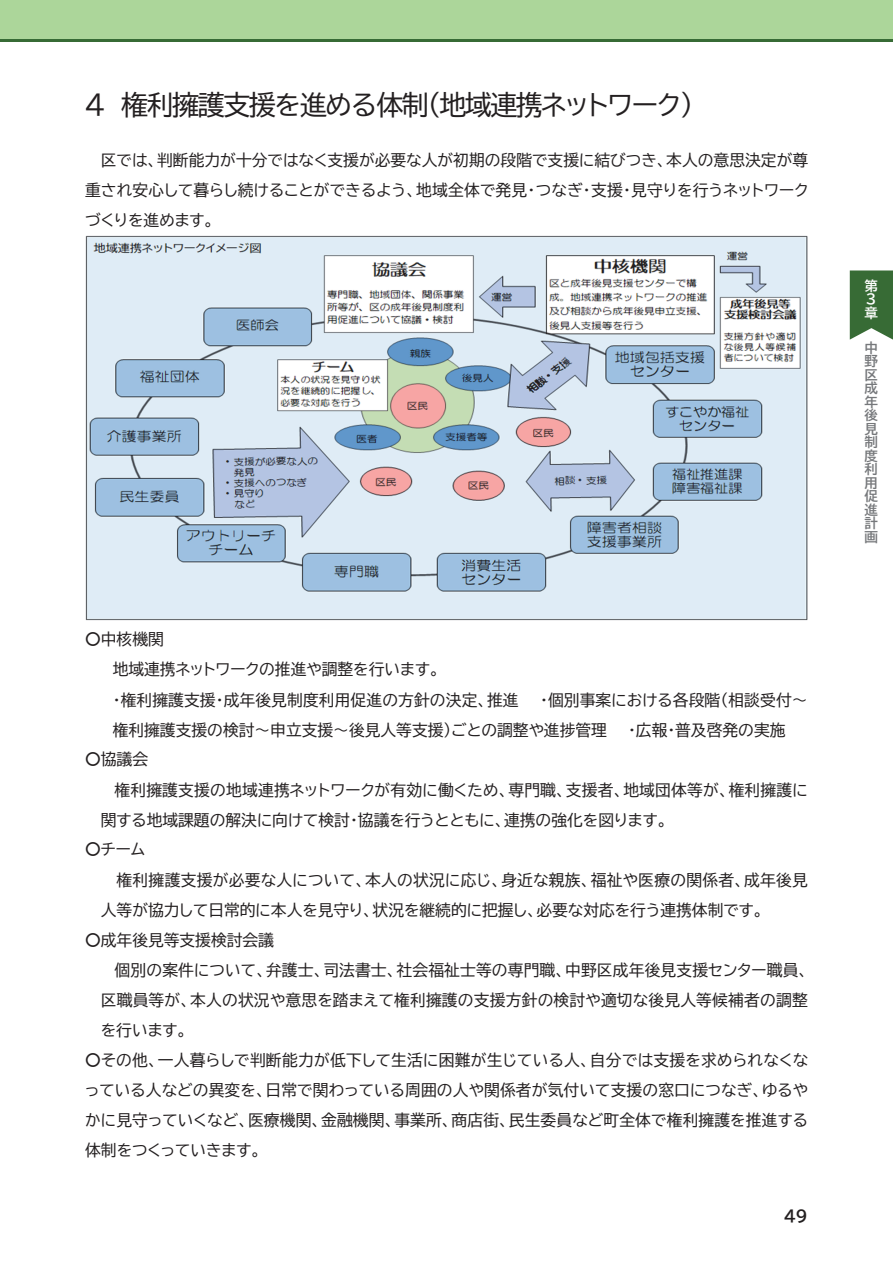
<style>
.page{position:relative;width:893px;height:1263px;background:#fff}
.page>*{position:absolute;margin:0;border:0;box-sizing:border-box;transform-origin:0 0}
.t1{font:27px "BIZ UD Gothic";letter-spacing:-.055em;color:#231f20}
.t2{font:15.75px/30px "BIZ UD Gothic";letter-spacing:.01em;color:#231f20}
.t3{font:15.75px "BIZ UD Gothic Bold";color:#231f20}
.t4{font:15.75px "BIZ UDP Gothic Bold";color:#231f20}
.t5{font:13.5px/13.5px "BIZ UD Gothic Bold";color:#76787b;text-align:justify}
.t6{font:13.5px/13.5px "BIZ UD Gothic Bold";color:#fff}
.s1{font-family:"BIZ UD Gothic Bold"}
</style>
<div class="page">
<img style="left:85px;top:236px;width:723px;height:384px">
<div style="left:0;top:0;width:893px;height:39px;background:#acd69a"></div>
<hr style="left:0;top:39px;width:893px;height:2px;background:#376b35">
<svg style="left:850px;top:270px;width:43px;height:70px;background:#4a7948"></svg>
<h1 class="t1" style="left:85px;top:91px;width:610px">４ 権利擁護支援を進める体制（地域連携ネットワーク）</h1>
<p class="t2" style="left:85px;top:145px;width:725px;text-align:justify;text-indent:16px">区では、判断能力が十分ではなく支援が必要な人が初期の段階で支援に結びつき、本人の意思決定が尊重され安心して暮らし続けることができるよう、地域全体で発見・つなぎ・支援・見守りを行うネットワークづくりを進めます。</p>
<p class="t2" style="left:113px;top:624px;width:407px;text-indent:-28px"><span class="s1">〇</span>中核機関<br>地域連携ネットワークの推進や調整を行います。<br>・権利擁護支援・成年後見制度利用促進の方針の決定、推進</p>
<p class="t2" style="left:113px;top:684px;width:696px;text-indent:427px">・個別事案における各段階（相談受付～権利擁護支援の検討～申立支援～後見人等支援）ごとの調整や進捗管理</p>
<p class="t2" style="left:628px;top:714px;width:159px">・広報・普及啓発の実施</p>
<p class="t2" style="left:85px;top:744px;width:64px"><span class="s1">〇</span>協議会</p>
<p class="t2" style="left:115px;top:774px;width:695px">権利擁護支援の地域連携ネットワークが有効に働くため、専門職、支援者、地域団体等が、権利擁護に</p>
<p class="t2" style="left:101px;top:804px;width:568px">関する地域課題の解決に向けて検討・協議を行うとともに、連携の強化を図ります。</p>
<p class="t2" style="left:85px;top:834px;width:61px"><span class="s1">〇</span>チーム</p>
<p class="t2" style="left:117px;top:864px;width:693px">権利擁護支援が必要な人について、本人の状況に応じ、身近な親族、福祉や医療の関係者、成年後見</p>
<p class="t2" style="left:101px;top:894px;width:664px">人等が協力して日常的に本人を見守り、状況を継続的に把握し、必要な対応を行う連携体制です。</p>
<p class="t2" style="left:85px;top:924px;width:190px"><span class="s1">〇</span>成年後見等支援検討会議</p>
<p class="t2" style="left:115px;top:954px;width:695px">個別の案件について、弁護士、司法書士、社会福祉士等の専門職、中野区成年後見支援センター職員、</p>
<p class="t2" style="left:101px;top:984px;width:708px">区職員等が、本人の状況や意思を踏まえて権利擁護の支援方針の検討や適切な後見人等候補者の調整</p>
<p class="t2" style="left:101px;top:1014px;width:88px">を行います。</p>
<p class="t2" style="left:85px;top:1044px;width:724px"><span class="s1">〇</span>その他、一人暮らしで判断能力が低下して生活に困難が生じている人、自分では支援を求められなくな</p>
<p class="t2" style="left:85px;top:1074px;width:724px">っている人などの異変を、日常で関わっている周囲の人や関係者が気付いて支援の窓口につなぎ、ゆるや</p>
<p class="t2" style="left:85px;top:1104px;width:724px">かに見守っていくなど、医療機関、金融機関、事業所、商店街、民生委員など町全体で権利擁護を推進する</p>
<p class="t2" style="left:85px;top:1135px;width:177px">体制をつくっていきます。</p>
<p class="t4" style="left:784px;top:1208px;width:25px">49</p>
<p class="t3" style="left:776px;top:1210px;width:23px">51</p>
<p class="t6" style="left:865px;top:279px;width:15px">第<br>３章</p>
<p class="t5" style="left:865px;top:341px;width:15px">中野区成年後見制度利用促進計画</p>
</div>
